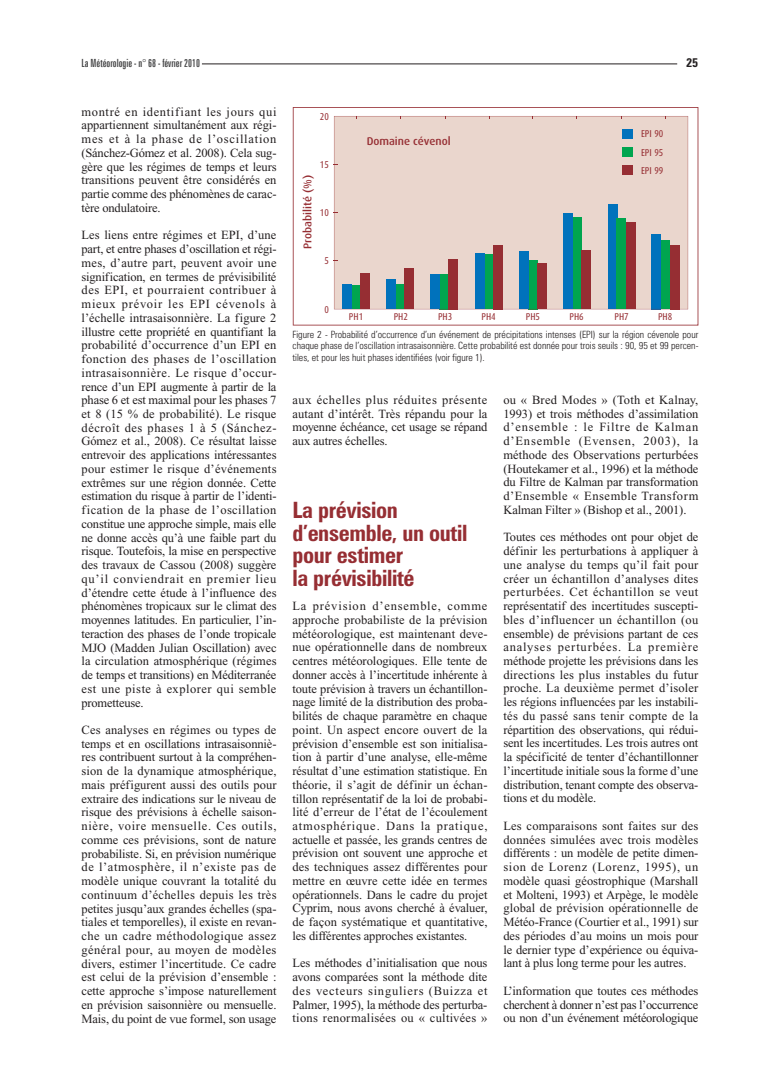
<style>
.page{position:relative;width:780px;height:1088px;background:#fff}
.page>*{position:absolute;margin:0;border:0;box-sizing:border-box;transform-origin:0 0}
.t1{font:700 condensed 22.5px/22.5px "Zurich BT";letter-spacing:-.015em;color:#962e33}
.t2{font:12.5px/13.8px "Times New Roman";letter-spacing:-.01em;color:#231f20;text-align:justify}
.t3{font:700 condensed 12.5px "Zurich BT";color:#231f20}
.t4{font:extra-condensed 11.25px "Zurich BT";color:#3e3e3f}
.t5{font:500 11.25px "Dax";color:#962e33}
.t6{font:300 condensed 10px/11.2px "Zurich BT";color:#231f20;text-align:justify}
.t7{font:10px/19.4px "Dax Condensed";color:#962e33}
</style>
<div class="page">
<hr style="left:202px;top:64px;width:475px;height:1px;background:#231f20">
<svg style="left:293px;top:107px;width:405px;height:218px"></svg>
<svg style="left:334px;top:116px;width:354px;height:193px;background:#c6c0b9"></svg>
<p class="t4" style="left:81px;top:58px;width:120px">La Météorologie - n° 68 - février 2010</p>
<p class="t3" style="left:686px;top:58px;width:14px">25</p>
<p class="t2" style="left:81px;top:106px;width:196px">montré en identifiant les jours qui appartiennent simultanément aux régi&shy;mes et à la phase de l’oscillation (Sánchez-Gómez et al. 2008). Cela sug&shy;gère que les régimes de temps et leurs transitions peuvent être considérés en partie comme des phénomènes de carac&shy;tère ondulatoire.</p>
<p class="t2" style="left:81px;top:229px;width:196px">Les liens entre régimes et EPI, d’une part, et entre phases d’oscillation et régi&shy;mes, d’autre part, peuvent avoir une signification, en termes de prévisibilité des EPI, et pourraient contribuer à mieux prévoir les EPI cévenols à l’échelle intrasaisonnière. La figure 2 illustre cette propriété en quantifiant la probabilité d’occurrence d’un EPI en fonction des phases de l’oscillation intrasaisonnière. Le risque d’occur&shy;rence d’un EPI augmente à partir de la phase 6 et est maximal pour les phases 7 et 8 (15 % de probabilité). Le risque décroît des phases 1 à 5 (Sánchez-Gómez et al., 2008). Ce résultat laisse entrevoir des applications intéressantes pour estimer le risque d’événements extrêmes sur une région donnée. Cette estimation du risque à partir de l’identi&shy;fication de la phase de l’oscillation constitue une approche simple, mais elle ne donne accès qu’à une faible part du risque. Toutefois, la mise en perspective des travaux de Cassou (2008) suggère qu’il conviendrait en premier lieu d’étendre cette étude à l’influence des phénomènes tropicaux sur le climat des moyennes latitudes. En particulier, l’in&shy;teraction des phases de l’onde tropicale MJO (Madden Julian Oscillation) avec la circulation atmosphérique (régimes de temps et transitions) en Méditerranée est une piste à explorer qui semble prometteuse.</p>
<p class="t2" style="left:81px;top:724px;width:196px">Ces analyses en régimes ou types de temps et en oscillations intrasaisonniè&shy;res contribuent surtout à la compréhen&shy;sion de la dynamique atmosphérique, mais préfigurent aussi des outils pour extraire des indications sur le niveau de risque des prévisions à échelle saison&shy;nière, voire mensuelle. Ces outils, comme ces prévisions, sont de nature probabiliste. Si, en prévision numérique de l’atmosphère, il n’existe pas de modèle unique couvrant la totalité du continuum d’échelles depuis les très petites jusqu’aux grandes échelles (spa&shy;tiales et temporelles), il existe en revan&shy;che un cadre méthodologique assez général pour, au moyen de modèles divers, estimer l’incertitude. Ce cadre est celui de la prévision d’ensemble : cette approche s’impose naturellement en prévision saisonnière ou mensuelle.<br>Mais, du point de vue formel, son usage</p>
<p class="t7" style="left:320px;top:107px;width:10px">20</p>
<p class="t7" style="left:320px;top:155px;width:10px">15</p>
<p class="t5" style="left:301px;top:249px;width:76px;rotate:-90deg">Probabilité (%)</p>
<p class="t7" style="left:320px;top:202px;width:10px">10</p>
<p class="t7" style="left:324px;top:251px;width:6px">5</p>
<p class="t7" style="left:324px;top:299px;width:6px">0</p>
<p class="t5" style="left:366px;top:134px;width:85px">Domaine cévenol</p>
<p class="t7" style="left:641px;top:124px;width:24px">EPI 90<br>EPI 95</p>
<p class="t7" style="left:641px;top:161px;width:24px">EPI 99</p>
<p class="t7" style="left:349px;top:306px;width:16px">PH1</p>
<p class="t7" style="left:393px;top:306px;width:16px">PH2</p>
<p class="t7" style="left:438px;top:306px;width:16px">PH3</p>
<p class="t7" style="left:481px;top:306px;width:16px">PH4</p>
<p class="t7" style="left:526px;top:306px;width:16px">PH5</p>
<p class="t7" style="left:569px;top:306px;width:16px">PH6</p>
<p class="t7" style="left:614px;top:306px;width:16px">PH7</p>
<p class="t7" style="left:658px;top:306px;width:16px">PH8</p>
<p class="t6" style="left:292px;top:330px;width:407px">Figure 2 - Probabilité d’occurrence d’un événement de précipitations intenses (EPI) sur la région cévenole pour chaque phase de l’oscillation intrasaisonnière. Cette probabilité est donnée pour trois seuils : 90, 95 et 99 percen&shy;tiles, et pour les huit phases identifiées (voir figure 1).</p>
<p class="t2" style="left:292px;top:394px;width:196px">aux échelles plus réduites présente autant d’intérêt. Très répandu pour la moyenne échéance, cet usage se répand aux autres échelles.</p>
<h1 class="t1" style="left:292px;top:501px;width:176px">La prévision d’ensemble, un outil pour estimer<br>la prévisibilité</h1>
<p class="t2" style="left:292px;top:600px;width:196px">La prévision d’ensemble, comme approche probabiliste de la prévision météorologique, est maintenant deve&shy;nue opérationnelle dans de nombreux centres météorologiques. Elle tente de donner accès à l’incertitude inhérente à toute prévision à travers un échantillon&shy;nage limité de la distribution des proba&shy;bilités de chaque paramètre en chaque point. Un aspect encore ouvert de la prévision d’ensemble est son initialisa&shy;tion à partir d’une analyse, elle-même résultat d’une estimation statistique. En théorie, il s’agit de définir un échan&shy;tillon représentatif de la loi de probabi&shy;lité d’erreur de l’état de l’écoulement atmosphérique. Dans la pratique, actuelle et passée, les grands centres de prévision ont souvent une approche et des techniques assez différentes pour mettre en œuvre cette idée en termes opérationnels. Dans le cadre du projet Cyprim, nous avons cherché à évaluer, de façon systématique et quantitative, les différentes approches existantes.</p>
<p class="t2" style="left:292px;top:957px;width:196px">Les méthodes d’initialisation que nous avons comparées sont la méthode dite des vecteurs singuliers (Buizza et Palmer, 1995), la méthode des perturba&shy;tions renormalisées ou « cultivées »</p>
<p class="t2" style="left:503px;top:394px;width:196px">ou « Bred Modes » (Toth et Kalnay, 1993) et trois méthodes d’assimilation d’ensemble : le Filtre de Kalman d’Ensemble (Evensen, 2003), la méthode des Observations perturbées (Houtekamer et al., 1996) et la méthode du Filtre de Kalman par transformation d’Ensemble « Ensemble Transform Kalman Filter » (Bishop et al., 2001).</p>
<p class="t2" style="left:503px;top:531px;width:196px">Toutes ces méthodes ont pour objet de définir les perturbations à appliquer à une analyse du temps qu’il fait pour créer un échantillon d’analyses dites perturbées. Cet échantillon se veut représentatif des incertitudes suscepti&shy;bles d’influencer un échantillon (ou ensemble) de prévisions partant de ces analyses perturbées. La première méthode projette les prévisions dans les directions les plus instables du futur proche. La deuxième permet d’isoler les régions influencées par les instabili&shy;tés du passé sans tenir compte de la répartition des observations, qui rédui&shy;sent les incertitudes. Les trois autres ont la spécificité de tenter d’échantillonner l’incertitude initiale sous la forme d’une distribution, tenant compte des observa&shy;tions et du modèle.</p>
<p class="t2" style="left:503px;top:820px;width:196px">Les comparaisons sont faites sur des données simulées avec trois modèles différents : un modèle de petite dimen&shy;sion de Lorenz (Lorenz, 1995), un modèle quasi géostrophique (Marshall et Molteni, 1993) et Arpège, le modèle global de prévision opérationnelle de Météo-France (Courtier et al., 1991) sur des périodes d’au moins un mois pour le dernier type d’expérience ou équiva&shy;lant à plus long terme pour les autres.</p>
<p class="t2" style="left:503px;top:985px;width:196px">L’information que toutes ces méthodes cherchent à donner n’est pas l’occurrence ou non d’un événement météorologique</p>
</div>
